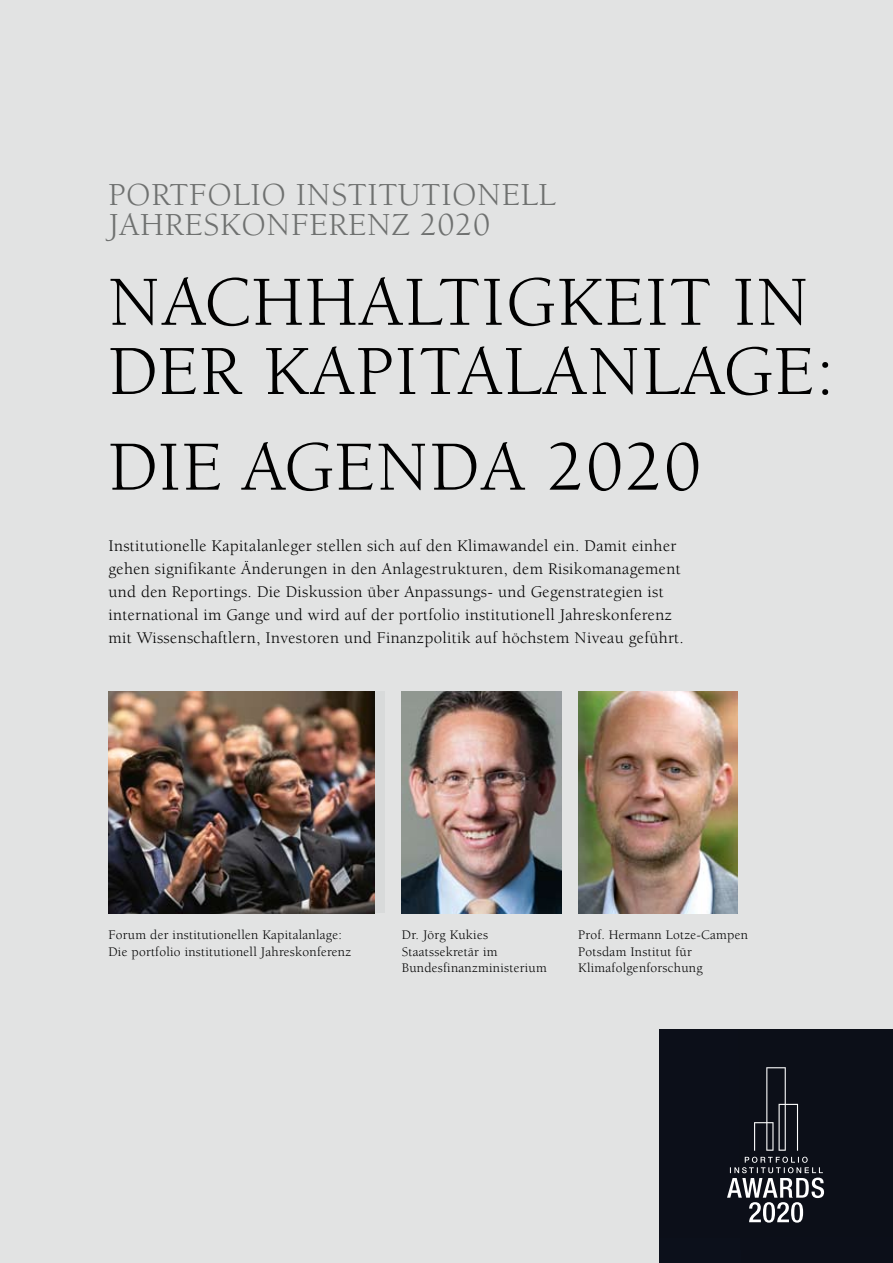
<style>
.page{position:relative;width:893px;height:1263px;background:#e2e3e3}
.page>*{position:absolute;margin:0;border:0;box-sizing:border-box;transform-origin:0 0}
.t1{font:72.3px/69.2px "Berkeley";letter-spacing:.02em;color:#000}
.t2{font:33px/30px "Berkeley";letter-spacing:.02em;color:#6f7170}
.t3{font:16.8px/23.1px "Berkeley";letter-spacing:.02em;color:#000}
.t4{font:13.5px/16.5px "Berkeley";letter-spacing:.02em;color:#000}
</style>
<div class="page">
<div style="left:659px;top:1029px;width:234px;height:234px;background:#0c0f18"></div>
<svg style="left:754px;top:1067px;width:44px;height:84px"></svg>
<svg style="left:727px;top:1157px;width:97px;height:65px"></svg>
<div style="left:108px;top:692px;width:277px;height:221px;background:#d8dada"></div>
<img style="left:108px;top:692px;width:266px;height:221px">
<img style="left:578px;top:692px;width:160px;height:221px">
<img style="left:402px;top:692px;width:159px;height:221px">
<h2 class="t2" style="left:108px;top:180px;width:449px">portfolio institutionell<br>Jahreskonferenz 2020</h2>
<h1 class="t1" style="left:108px;top:269px;width:728px">Nachhaltigkeit in der Kapitalanlage:</h1>
<h1 class="t1" style="left:108px;top:434px;width:594px">Die Agenda 2020</h1>
<p class="t3" style="left:108px;top:534px;width:577px">Institutionelle Kapitalanleger stellen sich auf den Klimawandel ein. Damit einher gehen signifikante Änderungen in den Anlagestrukturen, dem Risikomanagement und den Reportings. Die Diskussion über Anpassungs- und Gegenstrategien ist international im Gange und wird auf der portfolio institutionell Jahreskonferenz mit Wissenschaftlern, Investoren und Finanzpolitik auf höchstem Niveau geführt.</p>
<p class="t4" style="left:108px;top:927px;width:244px">Forum der institutionellen Kapitalanlage:<br>Die portfolio institutionell Jahreskonferenz</p>
<p class="t4" style="left:578px;top:927px;width:171px">Prof. Hermann Lotze-Campen<br>Potsdam Institut für<br>Klimafolgenforschung</p>
<p class="t4" style="left:402px;top:927px;width:146px">Dr. Jörg Kukies<br>Staatssekretär im<br>Bundesfinanzministerium</p>
</div>
